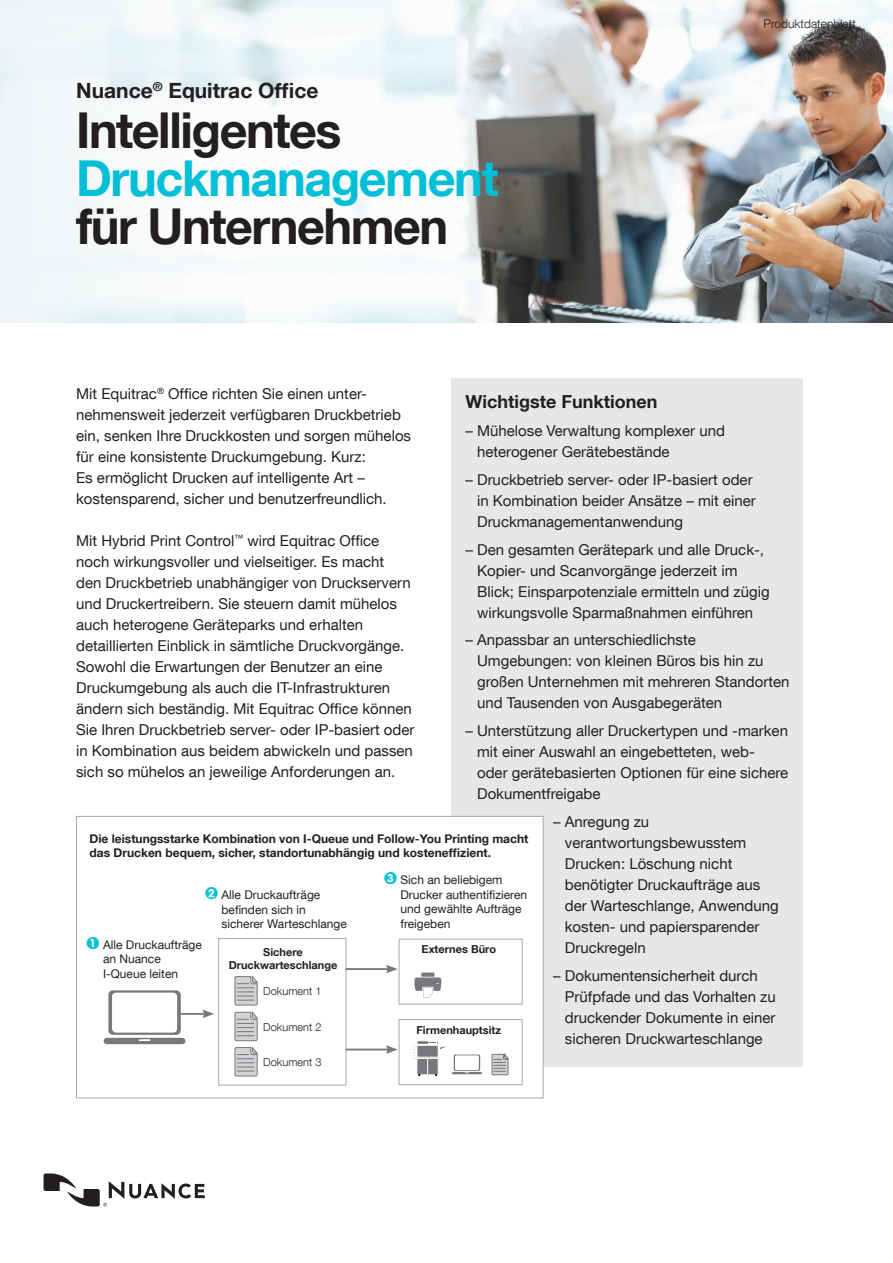
<style>
.page{position:relative;width:893px;height:1263px;background:#fff}
.page>*{position:absolute;margin:0;border:0;box-sizing:border-box;transform-origin:0 0}
.t1{font:700 49.5px/48px "Helvetica Neue LT Com";letter-spacing:-.03em;color:#231f20}
.t2{font:700 21px "Helvetica Neue LT Com";color:#231f20}
.t3{font:700 18px "Helvetica Neue LT Com";color:#231f20}
.t4{font:15px/21px "Helvetica Neue LT Com";color:#231f20}
.t5{font:12px/14.4px "Helvetica Neue LT Com";color:#231f20}
.t6{font:700 12px/14.4px "Helvetica Neue LT Com";color:#231f20}
.t7{font:300 12px "Helvetica Neue LT Com";color:#231f20}
.t8{font:700 10.95px/13.2px "Helvetica Neue LT Com";color:#231f20;text-align:center}
.t9{font:300 10.95px "Helvetica Neue LT Com";color:#231f20}
.s1{color:#00bfd7}
.s2{font-family:"Circled";font-size:15px;color:#00bfd7}
</style>
<div class="page">
<img style="left:0;top:0;width:893px;height:322px">
<svg style="left:44px;top:1173px;width:161px;height:33px"></svg>
<div style="left:452px;top:378px;width:351px;height:689px;background:#e6e7e9"></div>
<div style="left:76px;top:816px;width:467px;height:282px;background:#fff;border:1px solid #a8a9ad"></div>
<div style="left:104px;top:985px;width:82px;height:55px;border:10px solid #fff;border-radius:4px"></div>
<div style="left:99px;top:1033px;width:91px;height:16px;border:10px solid #fff;border-radius:3px"></div>
<svg style="left:104px;top:990px;width:82px;height:54px"></svg>
<div style="left:218px;top:938px;width:128px;height:147px;border:1px solid #a8a9ad"></div>
<svg style="left:234px;top:975px;width:24px;height:102px"></svg>
<div style="left:399px;top:1019px;width:124px;height:66px;border:1px solid #a8a9ad"></div>
<div style="left:450px;top:1070px;width:34px;height:6px;border:4px solid #fff"></div>
<svg style="left:492px;top:1053px;width:17px;height:22px"></svg>
<div style="left:399px;top:939px;width:124px;height:66px;border:1px solid #a8a9ad"></div>
<hr style="left:178px;top:1013px;width:28px;height:2px;background:#76787b">
<svg style="left:202px;top:1009px;width:12px;height:9px"></svg>
<svg style="left:346px;top:965px;width:136px;height:115px"></svg>
<p class="t2" style="left:76px;top:77px;width:244px">Nuance<sup>®</sup> Equitrac Office</p>
<p class="t1" style="left:76px;top:104px;width:424px">Intelligentes<br><span class="s1">Druckmanagement </span>für Unternehmen</p>
<p class="t7" style="left:763px;top:17px;width:94px">Produktdatenblatt</p>
<p class="t4" style="left:76px;top:382px;width:336px">Mit Equitrac<sup>®</sup> Office richten Sie einen unter&shy;nehmensweit jederzeit verfügbaren Druckbetrieb ein, senken Ihre Druckkosten und sorgen mühelos für eine konsistente Druckumgebung. Kurz:<br>Es ermöglicht Drucken auf intelligente Art – kostensparend, sicher und benutzerfreundlich.</p>
<p class="t4" style="left:76px;top:529px;width:340px">Mit Hybrid Print Control<sup>™</sup> wird Equitrac Office noch wirkungsvoller und vielseitiger. Es macht<br>den Druckbetrieb unabhängiger von Druckservern und Druckertreibern. Sie steuern damit mühelos auch heterogene Geräteparks und erhalten detaillierten Einblick in sämtliche Druckvorgänge.<br>Sowohl die Erwartungen der Benutzer an eine Druckumgebung als auch die IT-Infrastrukturen ändern sich beständig. Mit Equitrac Office können Sie Ihren Druckbetrieb server- oder IP-basiert oder in Kombination aus beidem abwickeln und passen sich so mühelos an jeweilige Anforderungen an.</p>
<p class="t3" style="left:465px;top:390px;width:193px">Wichtigste Funktionen</p>
<p class="t4" style="left:477px;top:420px;width:249px;text-indent:-12px">– Mühelose Verwaltung komplexer und heterogener Gerätebestände</p>
<p class="t4" style="left:477px;top:469px;width:280px;text-indent:-12px">– Druckbetrieb server- oder IP-basiert oder in Kombination beider Ansätze – mit einer<br>Druckmanagementanwendung</p>
<p class="t4" style="left:477px;top:538px;width:294px;text-indent:-12px">– Den gesamten Gerätepark und alle Druck-, Kopier- und Scanvorgänge jederzeit im Blick; Einsparpotenziale ermitteln und zügig wirkungsvolle Sparmaßnahmen einführen</p>
<p class="t4" style="left:477px;top:629px;width:314px;text-indent:-12px">– Anpassbar an unterschiedlichste Umgebungen: von kleinen Büros bis hin zu großen Unternehmen mit mehreren Standorten und Tausenden von Ausgabegeräten</p>
<p class="t4" style="left:477px;top:720px;width:313px;text-indent:-12px">– Unterstützung aller Druckertypen und -marken mit einer Auswahl an eingebetteten, web&shy;oder gerätebasierten Optionen für eine sichere Dokumentfreigabe</p>
<p class="t4" style="left:565px;top:811px;width:215px;text-indent:-12px">– Anregung zu verantwortungsbewusstem<br>Drucken: Löschung nicht benötigter Druckaufträge aus der Warteschlange, Anwendung kosten- und papiersparender<br>Druckregeln</p>
<p class="t4" style="left:565px;top:964px;width:212px;text-indent:-12px">– Dokumentensicherheit durch<br>Prüfpfade und das Vorhalten zu druckender Dokumente in einer sicheren Druckwarteschlange</p>
<p class="t6" style="left:90px;top:831px;width:440px">Die leistungsstarke Kombination von I-Queue und Follow-You Printing macht das Drucken bequem, sicher, standortunabhängig und kosteneffizient.</p>
<p class="t5" style="left:400px;top:873px;width:128px;text-indent:-16px"><span class="s2">3</span> Sich an beliebigem<br>Drucker authentifizieren und gewählte Aufträge freigeben</p>
<p class="t5" style="left:221px;top:888px;width:127px;text-indent:-16px"><span class="s2">2</span> Alle Druckaufträge befinden sich in sicherer Warteschlange</p>
<p class="t5" style="left:103px;top:937px;width:100px;text-indent:-16px"><span class="s2">1</span> Alle Druckaufträge an Nuance<br>I-Queue leiten</p>
<p class="t8" style="left:422px;top:943px;width:76px">Externes Büro</p>
<p class="t8" style="left:229px;top:945px;width:110px">Sichere<br>Druckwarteschlange</p>
<p class="t9" style="left:263px;top:985px;width:60px">Dokument 1</p>
<p class="t9" style="left:263px;top:1020px;width:60px">Dokument 2</p>
<p class="t9" style="left:263px;top:1056px;width:60px">Dokument 3</p>
<p class="t8" style="left:416px;top:1023px;width:86px">Firmenhauptsitz</p>
</div>
